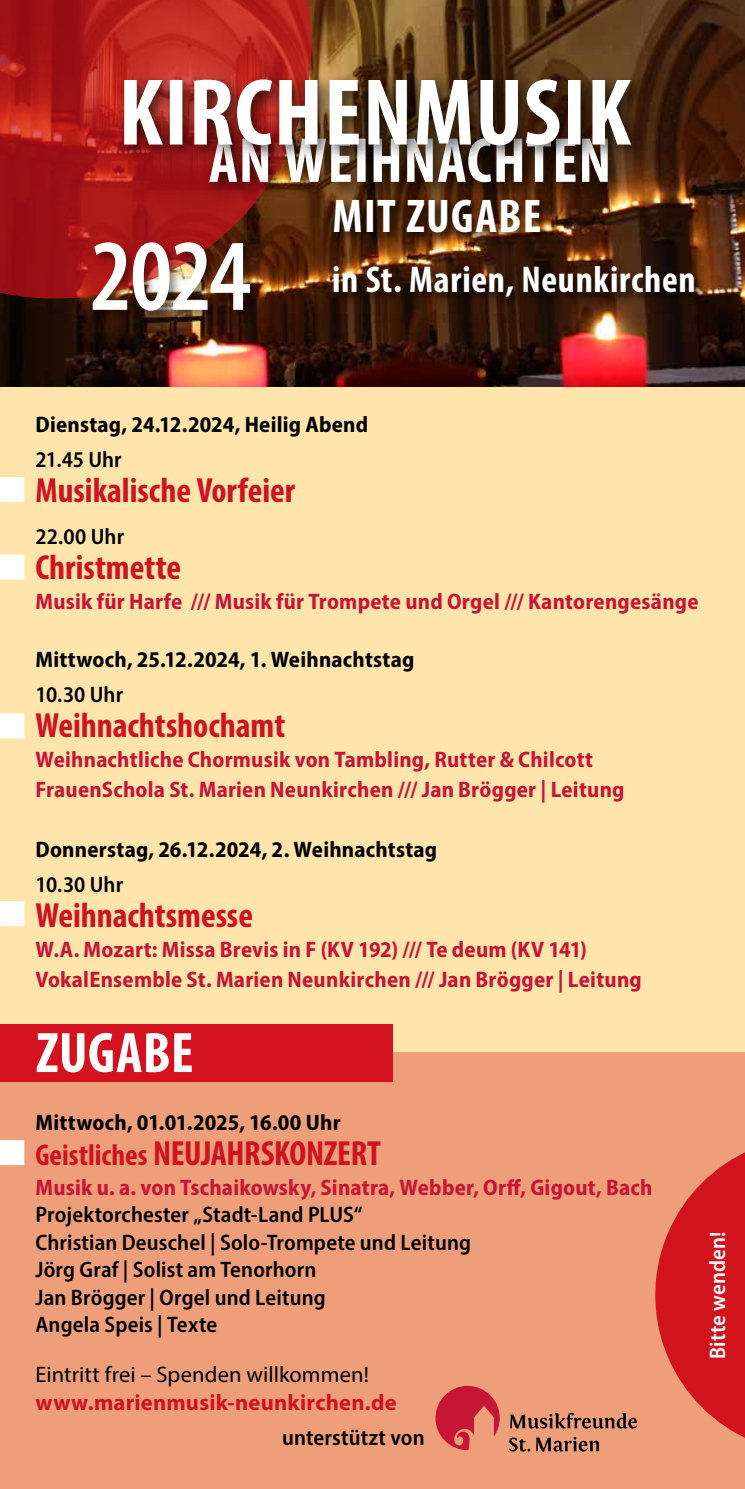
<style>
.page{position:relative;width:745px;height:1489px;background:#fff}
.page>*{position:absolute;margin:0;border:0;box-sizing:border-box;transform-origin:0 0}
.t1{font:600 condensed 102.5px "Myriad Pro";color:#fff}
.t2{font:700 condensed 57.5px "Myriad Pro";letter-spacing:.005em;color:#fff}
.t3{font:700 condensed 47.5px "Myriad Pro";letter-spacing:.025em;color:#fff}
.t4{font:700 condensed 37.5px "Myriad Pro";letter-spacing:.02em;color:#fff}
.t5{font:700 condensed 35px "Myriad Pro";color:#cd1421}
.t6{font:700 semi-condensed 22.5px/30px "Myriad Pro";letter-spacing:.01em;color:#c61535}
.t7{font:600 semi-condensed 22.5px/27.5px "Myriad Pro";letter-spacing:.01em;color:#000}
.t8{font:700 semi-condensed 22.5px "Myriad Pro";letter-spacing:.01em;color:#000}
.t9{font:22.5px "Myriad Pro";letter-spacing:.005em;color:#000}
.t10{font:700 22.5px "Myriad Pro";letter-spacing:.01em;color:#cd1421}
.t11{font:600 semi-condensed 22.5px "Myriad Pro";letter-spacing:.01em;color:#fff}
.s1{font-size:30px}
</style>
<div class="page">
<div style="left:0;top:0;width:744px;height:1488px;background:#ffe4ab"></div>
<img style="left:0;top:0;width:744px;height:386px">
<svg style="left:0;top:0;width:311px;height:298px;background:#a51d19"></svg>
<div style="left:0;top:477px;width:24px;height:25px;background:#fff"></div>
<div style="left:0;top:554px;width:24px;height:25px;background:#fff"></div>
<div style="left:0;top:901px;width:24px;height:25px;background:#fff"></div>
<div style="left:0;top:713px;width:24px;height:25px;background:#fff"></div>
<div style="left:0;top:1052px;width:744px;height:436px;background:#ee9e79"></div>
<div style="left:0;top:1139px;width:24px;height:25px;background:#fff"></div>
<div style="left:0;top:1024px;width:392px;height:57px;background:#d4111e"></div>
<div style="left:201px;top:130px;width:425px;height:71px;background:#000;opacity:.75"></div>
<div style="left:115px;top:72px;width:532px;height:91px;background:#000;opacity:.75"></div>
<img style="left:124px;top:79px;width:506px;height:103px">
<div style="left:89px;top:240px;width:174px;height:83px;background:#000;opacity:.45"></div>
<svg style="left:509px;top:1412px;width:128px;height:16px;background:#9f6950"></svg>
<svg style="left:509px;top:1436px;width:89px;height:15px"></svg>
<svg style="left:435px;top:1385px;width:64px;height:64px;background:#d64e51"></svg>
<div style="left:331px;top:196px;width:375px;height:113px;background:#000;opacity:.75"></div>
<h1 class="t1" style="left:90px;top:213px;width:163px">2024</h1>
<h3 class="t3" style="left:332px;top:186px;width:210px">MIT ZUGABE</h3>
<h3 class="t4" style="left:332px;top:256px;width:365px">in St. Marien, Neunkirchen</h3>
<p class="t8" style="left:35px;top:409px;width:334px">Dienstag, 24.12.2024, Heilig Abend</p>
<p class="t7" style="left:35px;top:445px;width:88px">21.45 Uhr</p>
<h3 class="t5" style="left:35px;top:468px;width:261px">Musikalische Vorfeier</h3>
<p class="t7" style="left:35px;top:522px;width:90px">22.00 Uhr</p>
<h3 class="t5" style="left:35px;top:545px;width:147px">Christmette</h3>
<p class="t6" style="left:35px;top:586px;width:664px">Musik für Harfe /// Musik für Trompete und Orgel /// Kantorengesänge</p>
<p class="t8" style="left:35px;top:644px;width:380px">Mittwoch, 25.12.2024, 1. Weihnachtstag</p>
<p class="t7" style="left:35px;top:680px;width:89px">10.30 Uhr</p>
<h3 class="t5" style="left:35px;top:703px;width:251px">Weihnachtshochamt</h3>
<p class="t6" style="left:35px;top:743px;width:590px">Weihnachtliche Chormusik von Tambling, Rutter &amp; Chilcott<br>FrauenSchola St. Marien Neunkirchen /// Jan Brögger | Leitung</p>
<p class="t8" style="left:35px;top:834px;width:403px">Donnerstag, 26.12.2024, 2. Weihnachtstag</p>
<p class="t7" style="left:35px;top:870px;width:89px">10.30 Uhr</p>
<h3 class="t5" style="left:35px;top:893px;width:219px">Weihnachtsmesse</h3>
<p class="t6" style="left:35px;top:933px;width:607px">W.A. Mozart: Missa Brevis in F (KV 192) /// Te deum (KV 141)<br>VokalEnsemble St. Marien Neunkirchen /// Jan Brögger | Leitung</p>
<h2 class="t2" style="left:36px;top:1016px;width:159px">ZUGABE</h2>
<p class="t8" style="left:35px;top:1107px;width:306px">Mittwoch, 01.01.2025, 16.00 Uhr</p>
<h3 class="t5" style="left:35px;top:1130px;width:347px"><span class="s1">Geistliches</span> NEUJAHRSKONZERT</h3>
<p class="t6" style="left:35px;top:1171px;width:618px">Musik u. a. von Tschaikowsky, Sinatra, Webber, Orff, Gigout, Bach</p>
<p class="t7" style="left:35px;top:1200px;width:437px">Projektorchester „Stadt-Land PLUS“<br>Christian Deuschel | Solo-Trompete und Leitung Jörg Graf | Solist am Tenorhorn<br>Jan Brögger | Orgel und Leitung<br>Angela Speis | Texte</p>
<p class="t9" style="left:35px;top:1360px;width:335px">Eintritt frei – Spenden willkommen!</p>
<p class="t10" style="left:35px;top:1387px;width:362px">www.marienmusik-neunkirchen.de</p>
<p class="t7" style="left:282px;top:1422px;width:144px">unterstützt von</p>
<p class="t11" style="left:703px;top:1358px;width:130px;rotate:-90deg">Bitte wenden!</p>
</div>
